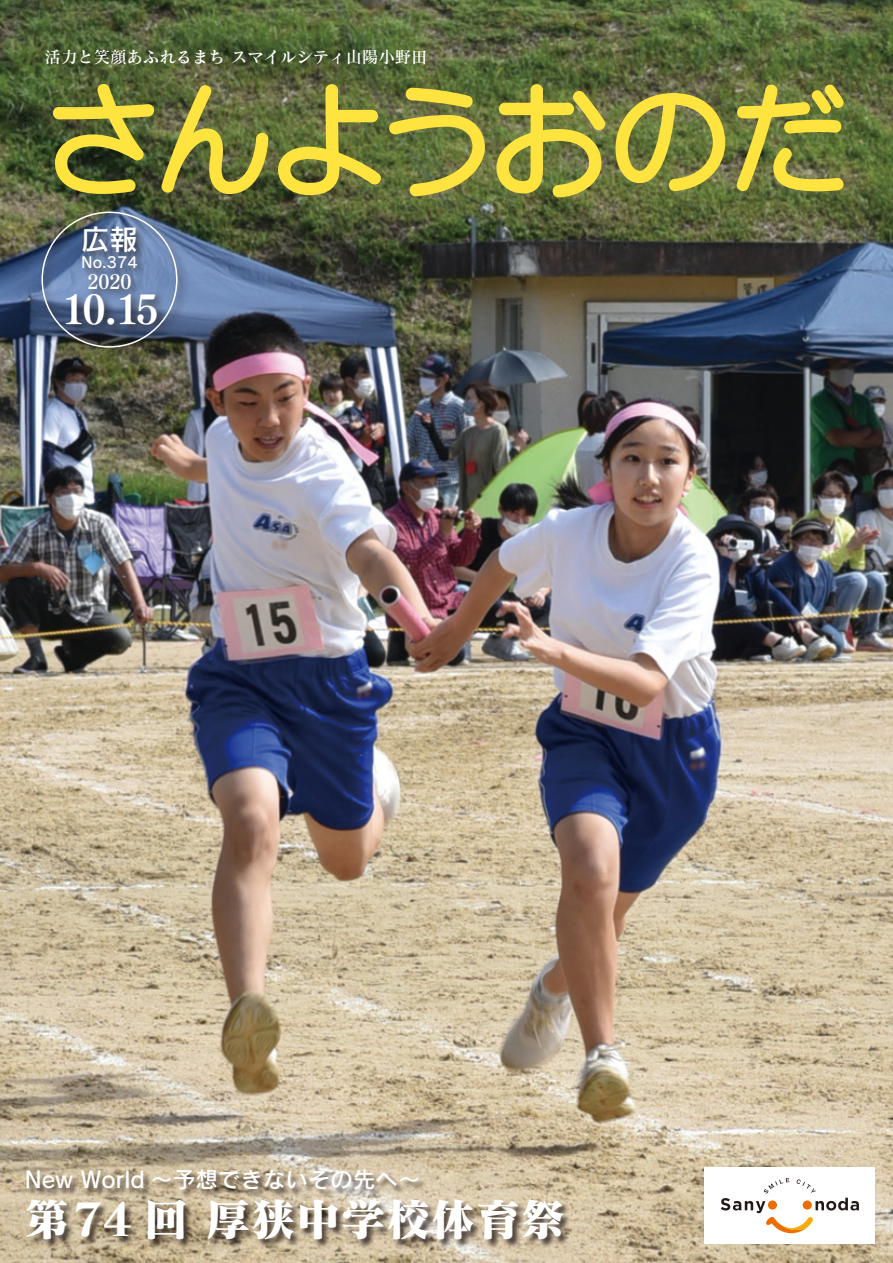
<style>
.page{position:relative;width:893px;height:1263px;background:#fff}
.page>*{position:absolute;margin:0;border:0;box-sizing:border-box;transform-origin:0 0}
.t1{font:120px "Anito Std M";letter-spacing:-.04em;color:#ffe440}
.t2{font:45px "Matisse Pro EB";color:#fff}
.t3{font:39px "Tsuku Min Pro E";color:#fff}
.t4{font:28.5px "Rodin Pro DB";color:#fff}
.t5{font:22.5px "Rodin Pro DB";color:#fff}
.t6{font:19.5px "Tsuku Min Pro B";color:#fff}
.t7{font:16.5px "Matisse Pro DB";color:#fff}
.t8{font:15px "Rodin Pro DB";color:#fff}
</style>
<div class="page">
<img style="left:0;top:0;width:893px;height:1263px">
<div style="left:705px;top:1167px;width:170px;height:77px;background:#fff"></div>
<svg style="left:721px;top:1178px;width:138px;height:55px"></svg>
<div style="left:803px;top:1200px;width:9px;height:9px;background:#ed6d00;border-radius:50%"></div>
<div style="left:768px;top:1200px;width:9px;height:9px;background:#ed6d00;border-radius:50%"></div>
<svg style="left:51px;top:82px;width:219px;height:114px;background:#666c35"></svg>
<svg style="left:277px;top:83px;width:105px;height:114px;background:#74793b"></svg>
<svg style="left:388px;top:86px;width:98px;height:112px;background:#797f3e"></svg>
<svg style="left:495px;top:83px;width:112px;height:116px;background:#81863e"></svg>
<svg style="left:614px;top:92px;width:113px;height:101px;background:#818640"></svg>
<svg style="left:735px;top:83px;width:110px;height:110px;background:#80863f"></svg>
<div style="left:27px;top:1169px;width:545px;height:79px;background:#231916;opacity:.75"></div>
<div style="left:37px;top:208px;width:153px;height:152px;background:#231916;opacity:.75"></div>
<p class="t7" style="left:45px;top:46px;width:384px">活力と笑顔あふれるまち スマイルシティ山陽小野田</p>
<p class="t1" style="left:43px;top:65px;width:809px">さんようおのだ</p>
<p class="t4" style="left:81px;top:221px;width:58px">広報</p>
<p class="t8" style="left:81px;top:253px;width:58px">No.374</p>
<p class="t6" style="left:87px;top:266px;width:46px">2020</p>
<p class="t3" style="left:63px;top:279px;width:98px">10.15</p>
<p class="t5" style="left:24px;top:1165px;width:398px">New World 〜予想できないその先へ〜</p>
<p class="t2" style="left:24px;top:1189px;width:543px">第74 回 厚狭中学校体育祭</p>
</div>
